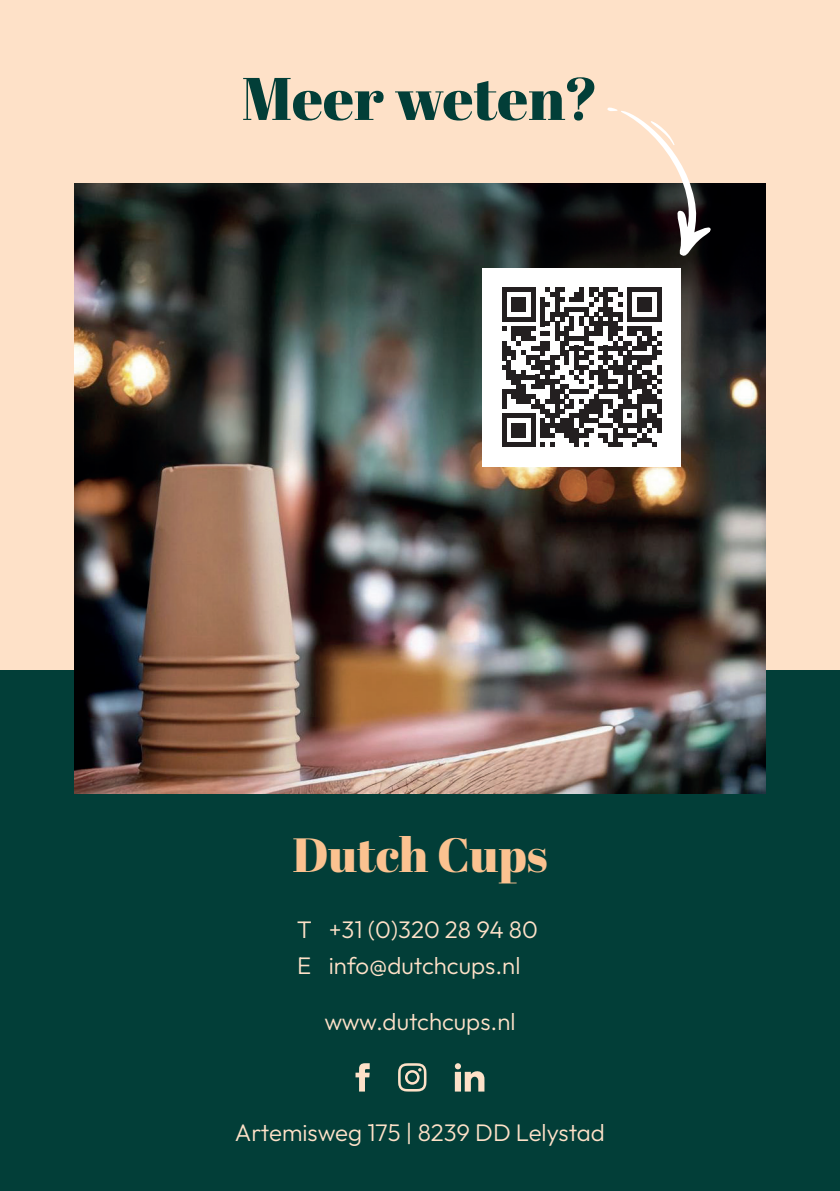
<style>
.page{position:relative;width:840px;height:1191px;background:#fff}
.page>*{position:absolute;margin:0;border:0;box-sizing:border-box;transform-origin:0 0}
.t1{font:60px "Abril Fatface";color:#023e38}
.t2{font:48px "Abril Fatface";color:#fbc290}
.t3{font:300 24px "Outfit";color:#fee1c8}
</style>
<div class="page">
<div style="left:0;top:0;width:839px;height:1191px;background:#fee1c8"></div>
<div style="left:0;top:670px;width:839px;height:521px;background:#023e38"></div>
<img style="left:74px;top:183px;width:691px;height:610px">
<svg style="left:355px;top:1063px;width:14px;height:28px"></svg>
<svg style="left:398px;top:1063px;width:28px;height:28px"></svg>
<svg style="left:454px;top:1063px;width:30px;height:28px"></svg>
<div style="left:482px;top:268px;width:198px;height:199px;background:#fff"></div>
<svg style="left:502px;top:287px;width:159px;height:160px"></svg>
<div style="left:656px;top:399px;width:5px;height:14px;background:#231f20"></div>
<div style="left:656px;top:418px;width:5px;height:15px;background:#231f20"></div>
<svg style="left:604px;top:107px;width:107px;height:150px"></svg>
<p class="t1" style="left:241px;top:56px;width:358px">Meer weten?</p>
<p class="t2" style="left:292px;top:821px;width:256px">Dutch Cups</p>
<p class="t3" style="left:297px;top:916px;width:17px">T</p>
<p class="t3" style="left:328px;top:916px;width:211px">+31 (0)320 28 94 80</p>
<p class="t3" style="left:297px;top:951px;width:16px">E</p>
<p class="t3" style="left:328px;top:951px;width:193px">info@dutchcups.nl</p>
<p class="t3" style="left:324px;top:1008px;width:193px">www.dutchcups.nl</p>
<p class="t3" style="left:235px;top:1118px;width:371px">Artemisweg 175 | 8239 DD Lelystad</p>
</div>
